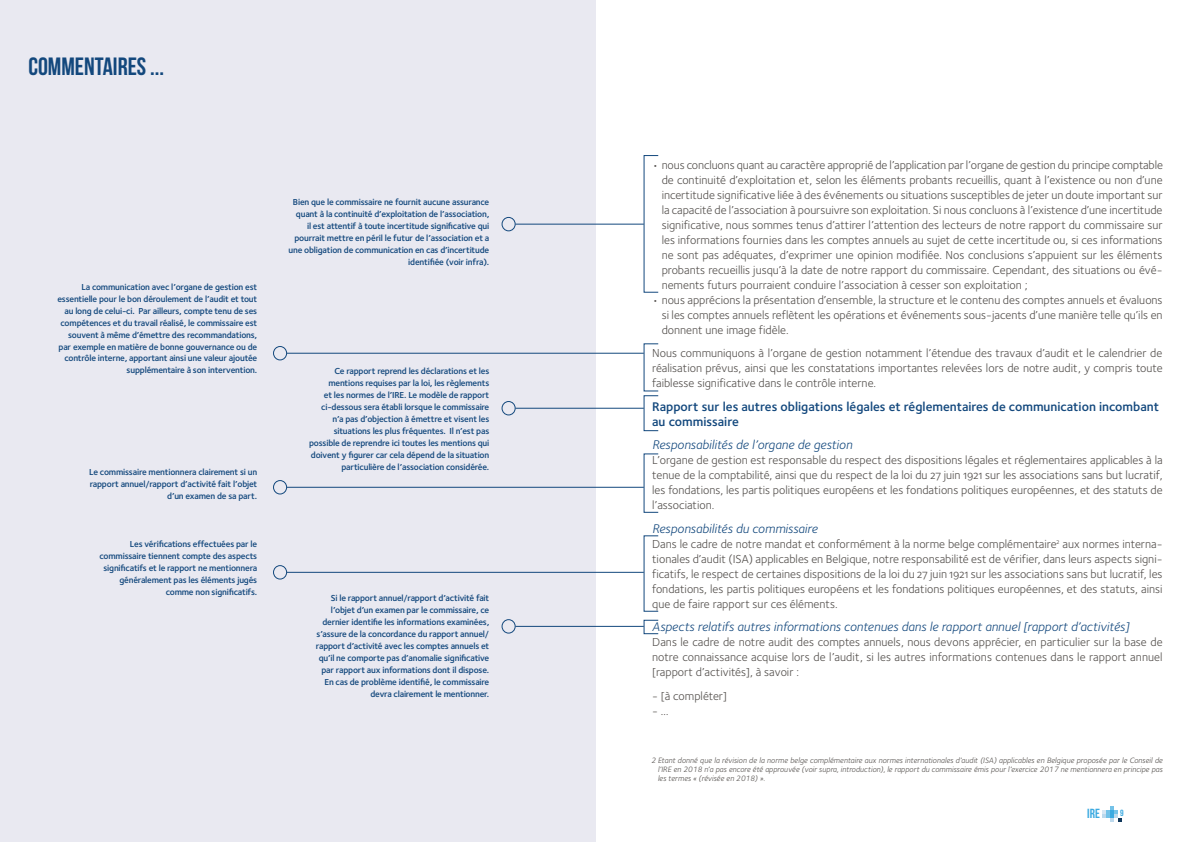
<style>
.page{position:relative;width:1191px;height:842px;background:#fff}
.page>*{position:absolute;margin:0;border:0;box-sizing:border-box;transform-origin:0 0}
.t1{font:25px "Bebas Neue";color:#13487d}
.t2{font:13.2px "Bebas Neue";color:#3caae1}
.t3{font:italic 13px "Foundry Sterling";color:#13487d}
.t4{font:600 13px/15px "Foundry Sterling";color:#13487d}
.t5{font:12px/15px "Foundry Sterling Book OSF";color:#54504d;text-align:justify}
.t6{font:600 9px/12px "Foundry Sterling";letter-spacing:-.02em;color:#13487d;text-align:right}
.t7{font:9px "Bebas Neue";color:#3caae1}
.t8{font:italic 8px/9px "Foundry Sterling";color:#54504d;text-align:justify}
</style>
<div class="page">
<div style="left:0;top:0;width:595px;height:842px;background:#e9e9f1"></div>
<svg style="left:1102px;top:806px;width:20px;height:16px"></svg>
<div style="left:502px;top:217px;width:13px;height:14px;border:1px solid #13487d;border-radius:50%"></div>
<div style="left:502px;top:401px;width:13px;height:14px;border:1px solid #13487d;border-radius:50%"></div>
<div style="left:502px;top:619px;width:13px;height:14px;border:1px solid #13487d;border-radius:50%"></div>
<div style="left:273px;top:346px;width:14px;height:14px;border:1px solid #13487d;border-radius:50%"></div>
<div style="left:273px;top:480px;width:14px;height:14px;border:1px solid #13487d;border-radius:50%"></div>
<div style="left:273px;top:565px;width:14px;height:14px;border:1px solid #13487d;border-radius:50%"></div>
<div style="left:644px;top:395px;width:14px;height:36px;border:1px solid #13487d"></div>
<div style="left:644px;top:620px;width:14px;height:14px;border:1px solid #13487d"></div>
<hr style="left:515px;top:224px;width:129px;height:1px;background:#13487d">
<hr style="left:515px;top:408px;width:129px;height:1px;background:#13487d">
<hr style="left:515px;top:626px;width:129px;height:1px;background:#13487d">
<hr style="left:287px;top:353px;width:357px;height:1px;background:#13487d">
<hr style="left:287px;top:487px;width:357px;height:1px;background:#13487d">
<hr style="left:287px;top:572px;width:357px;height:1px;background:#13487d">
<h1 class="t1" style="left:28px;top:53px;width:137px">COMMENTAIRES ...</h1>
<p class="t6" style="left:57px;top:280px;width:201px">La communication avec l’organe de gestion est essentielle pour le bon déroulement de l’audit et tout au long de celui-ci. Par ailleurs, compte tenu de ses compétences et du travail réalisé, le commissaire est souvent à même d’émettre des recommandations, par exemple en matière de bonne gouvernance ou de contrôle interne, apportant ainsi une valeur ajoutée supplémentaire à son intervention.</p>
<p class="t6" style="left:89px;top:465px;width:169px">Le commissaire mentionnera clairement si un rapport annuel/rapport d’activité fait l’objet d’un examen de sa part.</p>
<p class="t6" style="left:99px;top:538px;width:159px">Les vérifications effectuées par le commissaire tiennent compte des aspects significatifs et le rapport ne mentionnera généralement pas les éléments jugés comme non significatifs.</p>
<p class="t6" style="left:288px;top:195px;width:202px">Bien que le commissaire ne fournit aucune assurance quant à la continuité d’exploitation de l’association,<br>il est attentif à toute incertitude significative qui pourrait mettre en péril le futur de l’association et a une obligation de communication en cas d’incertitude identifiée (voir infra).</p>
<p class="t6" style="left:309px;top:365px;width:182px">Ce rapport reprend les déclarations et les mentions requises par la loi, les règlements<br>et les normes de l’IRE. Le modèle de rapport ci-dessous sera établi lorsque le commissaire n’a pas d’objection à émettre et visent les situations les plus fréquentes. Il n’est pas possible de reprendre ici toutes les mentions qui doivent y figurer car cela dépend de la situation particulière de l’association considérée.</p>
<p class="t6" style="left:316px;top:591px;width:175px">Si le rapport annuel/rapport d’activité fait l’objet d’un examen par le commissaire, ce dernier identifie les informations examinées, s’assure de la concordance du rapport annuel/ rapport d’activité avec les comptes annuels et qu’il ne comporte pas d’anomalie significative par rapport aux informations dont il dispose.<br>En cas de problème identifié, le commissaire devra clairement le mentionner.</p>
<p class="t5" style="left:661px;top:157px;width:503px;text-indent:-9px">• nous concluons quant au caractère approprié de l’application par l’organe de gestion du principe comptable de continuité d’exploitation et, selon les éléments probants recueillis, quant à l’existence ou non d’une incertitude significative liée à des événements ou situations susceptibles de jeter un doute important sur la capacité de l’association à poursuivre son exploitation. Si nous concluons à l’existence d’une incertitude significative, nous sommes tenus d’attirer l’attention des lecteurs de notre rapport du commissaire sur les informations fournies dans les comptes annuels au sujet de cette incertitude ou, si ces informations ne sont pas adéquates, d’exprimer une opinion modifiée. Nos conclusions s’appuient sur les éléments probants recueillis jusqu’à la date de notre rapport du commissaire. Cependant, des situations ou évé&shy;nements futurs pourraient conduire l’association à cesser son exploitation ;</p>
<p class="t5" style="left:661px;top:292px;width:502px;text-indent:-9px">• nous apprécions la présentation d’ensemble, la structure et le contenu des comptes annuels et évaluons si les comptes annuels reflètent les opérations et événements sous-jacents d’une manière telle qu’ils en donnent une image fidèle.</p>
<p class="t5" style="left:652px;top:345px;width:512px">Nous communiquons à l’organe de gestion notamment l’étendue des travaux d’audit et le calendrier de réalisation prévus, ainsi que les constatations importantes relevées lors de notre audit, y compris toute faiblesse significative dans le contrôle interne.</p>
<p class="t4" style="left:652px;top:399px;width:508px">Rapport sur les autres obligations légales et réglementaires de communication incombant au commissaire</p>
<p class="t3" style="left:652px;top:436px;width:201px">Responsabilités de l’organe de gestion</p>
<p class="t5" style="left:652px;top:452px;width:512px">L’organe de gestion est responsable du respect des dispositions légales et réglementaires applicables à la tenue de la comptabilité, ainsi que du respect de la loi du 27 juin 1921 sur les associations sans but lucratif, les fondations, les partis politiques européens et les fondations politiques européennes, et des statuts de l’association.</p>
<p class="t3" style="left:652px;top:519px;width:167px">Responsabilités du commissaire</p>
<p class="t5" style="left:652px;top:536px;width:512px">Dans le cadre de notre mandat et conformément à la norme belge complémentaire<sup>2</sup> aux normes interna&shy;tionales d’audit (ISA) applicables en Belgique, notre responsabilité est de vérifier, dans leurs aspects signi&shy;ficatifs, le respect de certaines dispositions de la loi du 27 juin 1921 sur les associations sans but lucratif, les fondations, les partis politiques européens et les fondations politiques européennes, et des statuts, ainsi que de faire rapport sur ces éléments.</p>
<p class="t3" style="left:652px;top:618px;width:478px">Aspects relatifs autres informations contenues dans le rapport annuel [rapport d’activités]</p>
<p class="t5" style="left:652px;top:634px;width:512px">Dans le cadre de notre audit des comptes annuels, nous devons apprécier, en particulier sur la base de notre connaissance acquise lors de l’audit, si les autres informations contenues dans le rapport annuel [rapport d’activités], à savoir :</p>
<p class="t5" style="left:652px;top:688px;width:76px">- [à compléter]</p>
<p class="t5" style="left:652px;top:703px;width:18px">- …</p>
<p class="t8" style="left:657px;top:756px;width:506px;text-indent:-7px">2 Etant donné que la révision de la norme belge complémentaire aux normes internationales d’audit (ISA) applicables en Belgique proposée par le Conseil de l’IRE en 2018 n’a pas encore été approuvée (voir supra, introduction), le rapport du commissaire émis pour l’exercice 2017 ne mentionnera en principe pas les termes « (révisée en 2018) ».</p>
<p class="t2" style="left:1087px;top:806px;width:14px">IRE</p>
<p class="t7" style="left:1120px;top:807px;width:5px">9</p>
</div>
